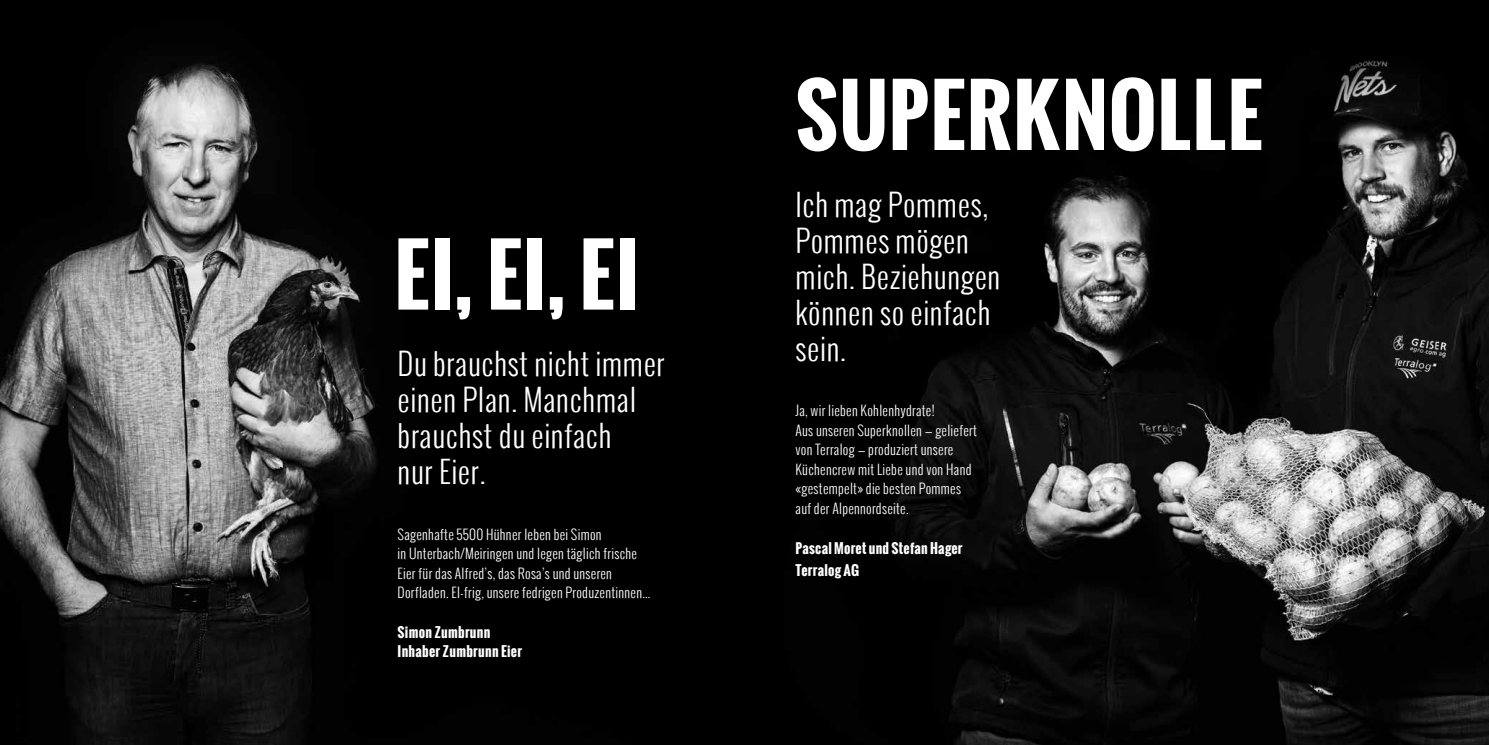
<style>
.page{position:relative;width:1489px;height:745px;background:#fff}
.page>*{position:absolute;margin:0;border:0;box-sizing:border-box;transform-origin:0 0}
.t1{font:700 81px "Oswald";letter-spacing:.015em;color:#fff}
.t2{font:300 30px/36px "Oswald";letter-spacing:.02em;color:#fff}
.t3{font:300 13.5px/19.5px "Oswald";letter-spacing:.02em;color:#fff}
.t4{font:700 13.5px/21px "Oswald";letter-spacing:.02em;color:#fff}
</style>
<div class="page">
<img style="left:744px;top:0;width:744px;height:744px">
<img style="left:0;top:0;width:744px;height:744px">
<h1 class="t1" style="left:394px;top:214px;width:246px">EI, EI, EI</h1>
<h2 class="t2" style="left:397px;top:344px;width:269px">Du brauchst nicht immer einen Plan. Manchmal brauchst du einfach<br>nur Eier.</h2>
<p class="t3" style="left:397px;top:523px;width:254px">Sagenhafte 5500 Hühner leben bei Simon<br>in Unterbach/Meiringen und legen täglich frische Eier für das Alfred’s, das Rosa’s und unseren Dorfladen. EI-frig, unsere fedrigen Produzentinnen…</p>
<p class="t4" style="left:397px;top:621px;width:126px;line-height:19.5px">Simon Zumbrunn<br>Inhaber Zumbrunn Eier</p>
<h1 class="t1" style="left:795px;top:55px;width:468px">SUPERKNOLLE</h1>
<h2 class="t2" style="left:795px;top:185px;width:206px">Ich mag Pommes,<br>Pommes mögen mich. Beziehungen können so einfach sein.</h2>
<p class="t3" style="left:795px;top:400px;width:183px">Ja, wir lieben Kohlenhydrate!<br>Aus unseren Superknollen — geliefert von Terralog — produziert unsere<br>Küchencrew mit Liebe und von Hand «gestempelt» die besten Pommes auf der Alpennordseite.</p>
<p class="t4" style="left:795px;top:537px;width:169px">Pascal Moret und Stefan Hager<br>Terralog AG</p>
</div>
